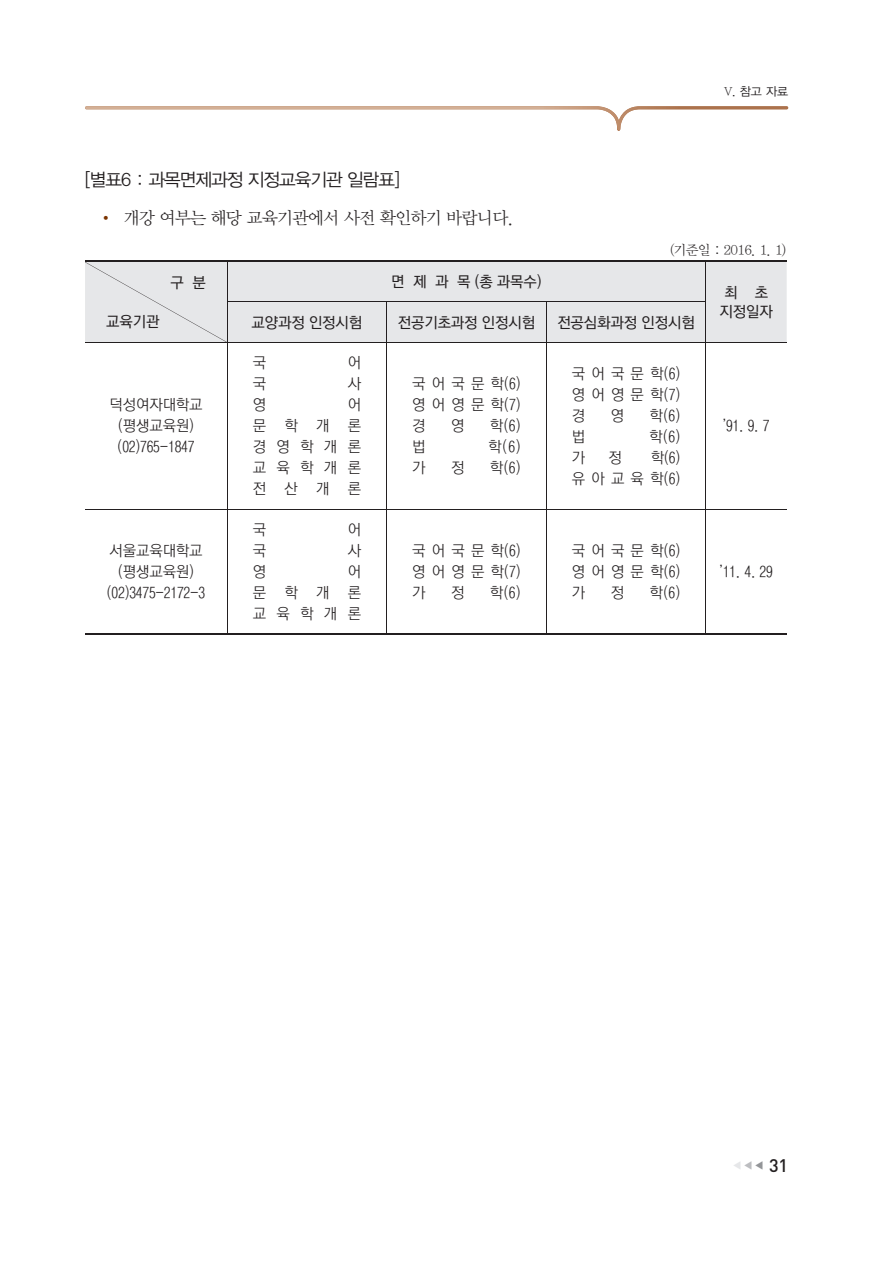
<style>
.page{position:relative;width:893px;height:1263px;background:#fff}
.page>*{position:absolute;margin:0;border:0;box-sizing:border-box;transform-origin:0 0}
.t1{font:18px "YDVYGO Std 32 KS Cms UHC H";letter-spacing:-.05em;color:#231f20}
.t2{font:500 18px "DIN Pro";color:#231f20}
.t3{font:17.25px "YDVY Mj O Std 32 KS Cms UHC H";letter-spacing:-.05em;color:#231f20}
.t4{font:15px/21px "YDVYGO Std 52 KS Cms UHC H";letter-spacing:-.015em;color:#231f20;text-align:justify}
.t5{font:15px/19.5px "YDVYGO Std 53 KS Cms UHC H";letter-spacing:-.015em;color:#231f20;text-align:center}
.t6{font:13.5px "YDVY Mj O Std 32 KS Cms UHC H";letter-spacing:-.05em;color:#231f20}
.t7{font:12px "YDVYGO Std 32 KS Cms UHC H";color:#231f20}
.s1{color:#7b3300}
.s2{font-family:"YDVY Mj O Std 32 KS Cms UHC H"}
</style>
<div class="page">
<svg style="left:85px;top:106px;width:703px;height:25px"></svg>
<div style="left:228px;top:262px;width:559px;height:80px;background:#e6e7e9"></div>
<hr style="left:85px;top:261px;width:702px;height:1px;background:#231f20">
<hr style="left:85px;top:633px;width:702px;height:1px;background:#231f20">
<hr style="left:227px;top:262px;width:1px;height:40px;background:#231f20">
<hr style="left:706px;top:262px;width:1px;height:40px;background:#231f20">
<hr style="left:227px;top:302px;width:160px;height:1px;background:#231f20">
<hr style="left:227px;top:302px;width:1px;height:40px;background:#231f20">
<hr style="left:387px;top:302px;width:159px;height:1px;background:#231f20">
<hr style="left:387px;top:302px;width:1px;height:40px;background:#231f20">
<hr style="left:546px;top:302px;width:160px;height:1px;background:#231f20">
<hr style="left:546px;top:302px;width:1px;height:40px;background:#231f20">
<hr style="left:706px;top:302px;width:1px;height:40px;background:#231f20">
<hr style="left:85px;top:342px;width:302px;height:1px;background:#231f20">
<hr style="left:227px;top:343px;width:1px;height:166px;background:#231f20">
<hr style="left:387px;top:342px;width:159px;height:1px;background:#231f20">
<hr style="left:387px;top:343px;width:1px;height:166px;background:#231f20">
<hr style="left:546px;top:342px;width:160px;height:1px;background:#231f20">
<hr style="left:546px;top:343px;width:1px;height:166px;background:#231f20">
<hr style="left:706px;top:342px;width:81px;height:1px;background:#231f20">
<hr style="left:706px;top:343px;width:1px;height:166px;background:#231f20">
<hr style="left:85px;top:509px;width:302px;height:1px;background:#231f20">
<hr style="left:227px;top:509px;width:1px;height:124px;background:#231f20">
<hr style="left:387px;top:509px;width:159px;height:1px;background:#231f20">
<hr style="left:387px;top:509px;width:1px;height:124px;background:#231f20">
<hr style="left:546px;top:509px;width:160px;height:1px;background:#231f20">
<hr style="left:546px;top:509px;width:1px;height:124px;background:#231f20">
<hr style="left:706px;top:509px;width:81px;height:1px;background:#231f20">
<hr style="left:706px;top:509px;width:1px;height:124px;background:#231f20">
<div style="left:85px;top:262px;width:142px;height:80px;background:#e6e7e9"></div>
<p class="t1" style="left:85px;top:171px;width:316px">[별표6 : 과목면제과정 지정교육기관 일람표]</p>
<p class="t3" style="left:98px;top:210px;width:418px"><span class="s1">•</span> 개강 여부는 해당 교육기관에서 사전 확인하기 바랍니다.</p>
<p class="t7" style="left:724px;top:86px;width:65px"><span class="s2">V</span>. 참고 자료</p>
<p class="t6" style="left:670px;top:244px;width:118px">(기준일 : 2016. 1. 1)</p>
<p class="t5" style="left:106px;top:313px;width:55px">교육기관</p>
<p class="t5" style="left:170px;top:274px;width:37px">구 분</p>
<p class="t5" style="left:391px;top:273px;width:152px">면 제 과 목 (총 과목수)</p>
<p class="t5" style="left:251px;top:313px;width:112px">교양과정 인정시험</p>
<p class="t5" style="left:398px;top:313px;width:139px">전공기초과정 인정시험</p>
<p class="t5" style="left:557px;top:313px;width:139px">전공심화과정 인정시험</p>
<p class="t5" style="left:720px;top:283px;width:55px">최 초 지정일자</p>
<p class="t4" style="left:109px;top:395px;width:95px;text-align:center">덕성여자대학교 (평생교육원) (02)765-1847</p>
<p class="t4" style="left:253px;top:353px;width:15px">국</p>
<p class="t4" style="left:348px;top:353px;width:15px">어</p>
<p class="t4" style="left:253px;top:374px;width:15px">국</p>
<p class="t4" style="left:348px;top:374px;width:15px">사</p>
<p class="t4" style="left:253px;top:395px;width:15px">영</p>
<p class="t4" style="left:253px;top:395px;width:110px;text-indent:95px">어 문 학 개 론 경 영 학 개 론 교 육 학 개 론 전 산 개 론</p>
<p class="t4" style="left:412px;top:374px;width:110px">국 어 국 문 학(6) 영 어 영 문 학(7) 경</p>
<p class="t4" style="left:451px;top:416px;width:15px">영</p>
<p class="t4" style="left:490px;top:416px;width:32px">학(6)</p>
<p class="t4" style="left:412px;top:437px;width:15px">법</p>
<p class="t4" style="left:488px;top:437px;width:34px">학(6)</p>
<p class="t4" style="left:412px;top:458px;width:15px">가</p>
<p class="t4" style="left:451px;top:458px;width:15px">정</p>
<p class="t4" style="left:490px;top:458px;width:32px">학(6)</p>
<p class="t4" style="left:572px;top:364px;width:110px">국 어 국 문 학(6) 영 어 영 문 학(7) 경</p>
<p class="t4" style="left:611px;top:406px;width:15px">영</p>
<p class="t4" style="left:649px;top:406px;width:32px">학(6)</p>
<p class="t4" style="left:572px;top:427px;width:15px">법</p>
<p class="t4" style="left:649px;top:427px;width:33px">학(6)</p>
<p class="t4" style="left:572px;top:448px;width:15px">가</p>
<p class="t4" style="left:608px;top:448px;width:15px">정</p>
<p class="t4" style="left:572px;top:448px;width:110px;text-align:right">학(6)<br>유 아 교 육 학(6)</p>
<p class="t4" style="left:723px;top:416px;width:48px">’91. 9. 7</p>
<p class="t4" style="left:107px;top:541px;width:100px;text-align:center">서울교육대학교 (평생교육원) (02)3475-2172-3</p>
<p class="t4" style="left:253px;top:520px;width:15px">국</p>
<p class="t4" style="left:348px;top:520px;width:15px">어</p>
<p class="t4" style="left:253px;top:541px;width:15px">국</p>
<p class="t4" style="left:348px;top:541px;width:15px">사</p>
<p class="t4" style="left:253px;top:562px;width:15px">영</p>
<p class="t4" style="left:253px;top:562px;width:110px;text-indent:95px">어 문 학 개 론 교 육 학 개 론</p>
<p class="t4" style="left:412px;top:541px;width:110px">국 어 국 문 학(6) 영 어 영 문 학(7) 가</p>
<p class="t4" style="left:451px;top:583px;width:15px">정</p>
<p class="t4" style="left:490px;top:583px;width:32px">학(6)</p>
<p class="t4" style="left:572px;top:541px;width:110px">국 어 국 문 학(6) 영 어 영 문 학(6) 가</p>
<p class="t4" style="left:611px;top:583px;width:15px">정</p>
<p class="t4" style="left:649px;top:583px;width:32px">학(6)</p>
<p class="t4" style="left:720px;top:562px;width:55px">’11. 4. 29</p>
<p class="t2" style="left:732px;top:1155px;width:58px"><sup>◀</sup><sup>◀</sup><sup>◀</sup> 31</p>
</div>
